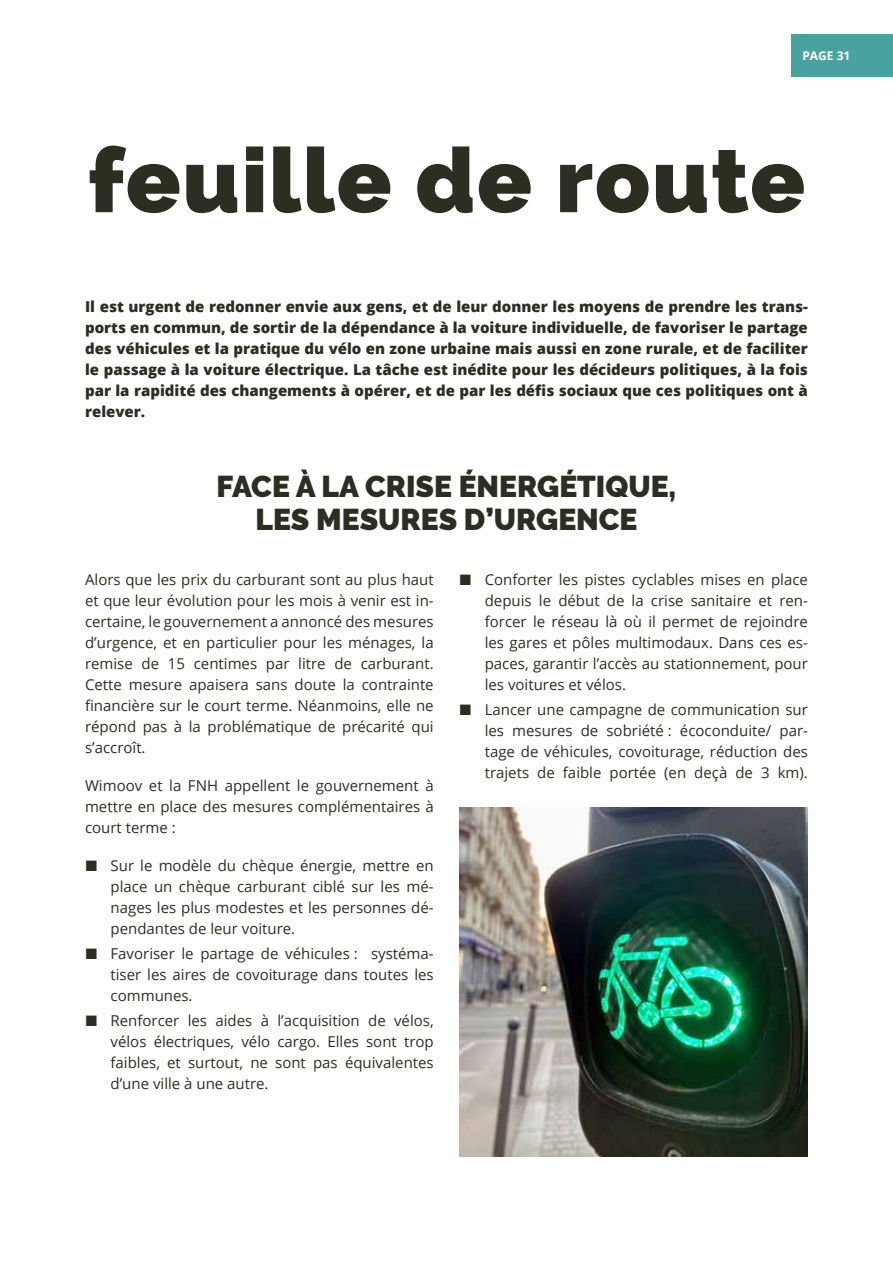
<style>
.page{position:relative;width:893px;height:1263px;background:#fff}
.page>*{position:absolute;margin:0;border:0;box-sizing:border-box;transform-origin:0 0}
.t1{font:900 90px "Raleway";letter-spacing:.02em;color:#2e2d21}
.t2{font:900 30px/33px "Raleway";color:#2e2d21;text-align:center}
.t3{font:15px/21px "Open Sans";color:#2e2d21;text-align:justify}
.t4{font:800 15px/21px "Open Sans";color:#2e2d21;text-align:justify}
.t5{font:700 12px "Open Sans";color:#fff}
</style>
<div class="page">
<div style="left:791px;top:34px;width:102px;height:43px;background:#48a3a0"></div>
<img style="left:459px;top:808px;width:349px;height:349px">
<p class="t5" style="left:802px;top:47px;width:50px">PAGE 31</p>
<h1 class="t1" style="left:88px;top:128px;width:719px">feuille de route</h1>
<p class="t4" style="left:85px;top:295px;width:724px">Il est urgent de redonner envie aux gens, et de leur donner les moyens de prendre les trans&shy;ports en commun, de sortir de la dépendance à la voiture individuelle, de favoriser le partage des véhicules et la pratique du vélo en zone urbaine mais aussi en zone rurale, et de faciliter le passage à la voiture électrique. La tâche est inédite pour les décideurs politiques, à la fois par la rapidité des changements à opérer, et de par les défis sociaux que ces politiques ont à relever.</p>
<h2 class="t2" style="left:217px;top:470px;width:461px">FACE À LA CRISE ÉNERGÉTIQUE,<br>LES MESURES D’URGENCE</h2>
<p class="t3" style="left:85px;top:568px;width:350px">Alors que les prix du carburant sont au plus haut et que leur évolution pour les mois à venir est in&shy;certaine, le gouvernement a annoncé des mesures d’urgence, et en particulier pour les ménages, la remise de 15 centimes par litre de carburant.<br>Cette mesure apaisera sans doute la contrainte financière sur le court terme. Néanmoins, elle ne répond pas à la problématique de précarité qui s’accroît.</p>
<p class="t3" style="left:85px;top:774px;width:350px">Wimoov et la FNH appellent le gouvernement à mettre en place des mesures complémentaires à court terme :</p>
<p class="t3" style="left:111px;top:854px;width:325px">Sur le modèle du chèque énergie, mettre en place un chèque carburant ciblé sur les mé&shy;nages les plus modestes et les personnes dé&shy;pendantes de leur voiture.</p>
<p class="t3" style="left:111px;top:943px;width:325px">Favoriser le partage de véhicules : systéma&shy;tiser les aires de covoiturage dans toutes les communes.</p>
<p class="t3" style="left:111px;top:1010px;width:325px">Renforcer les aides à l’acquisition de vélos, vélos électriques, vélo cargo. Elles sont trop faibles, et surtout, ne sont pas équivalentes d’une ville à une autre.</p>
<p class="t3" style="left:485px;top:568px;width:325px">Conforter les pistes cyclables mises en place depuis le début de la crise sanitaire et ren&shy;forcer le réseau là où il permet de rejoindre les gares et pôles multimodaux. Dans ces es&shy;paces, garantir l’accès au stationnement, pour les voitures et vélos.</p>
<p class="t3" style="left:485px;top:699px;width:325px">Lancer une campagne de communication sur les mesures de sobriété : écoconduite/ par&shy;tage de véhicules, covoiturage, réduction des trajets de faible portée (en deçà de 3 km).</p>
</div>
